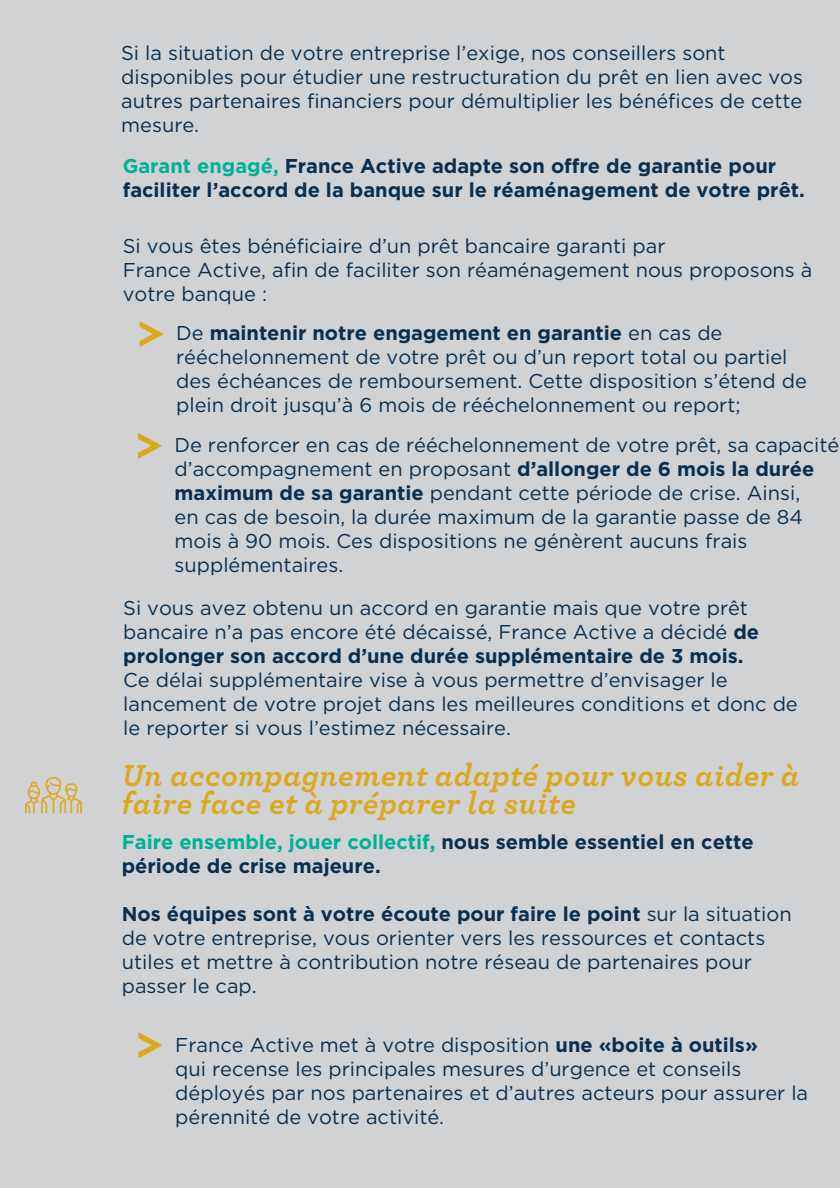
<style>
.page{position:relative;width:840px;height:1188px;background:#d1d2d4}
.page>*{position:absolute;margin:0;border:0;box-sizing:border-box;transform-origin:0 0}
.t1{font:italic 700 32px/28px "Archer Pro";letter-spacing:.015em;color:#dba91e}
.t2{font:20px/24px "Gotham";color:#092f4f}
.t3{font:700 20px/24px "Gotham";color:#092f4f}
.s1{color:#00b195}
.s2{font-weight:700}
</style>
<div class="page">
<svg style="left:140px;top:321px;width:24px;height:26px"></svg>
<svg style="left:138px;top:433px;width:24px;height:26px"></svg>
<svg style="left:138px;top:1032px;width:25px;height:26px"></svg>
<svg style="left:25px;top:777px;width:57px;height:36px"></svg>
<p class="t2" style="left:121px;top:41px;width:683px">Si la situation de votre entreprise l’exige, nos conseillers sont disponibles pour étudier une restructuration du prêt en lien avec vos autres partenaires financiers pour démultiplier les bénéfices de cette mesure.</p>
<p class="t3" style="left:123px;top:154px;width:684px"><span class="s1">Garant engagé,</span> France Active adapte son offre de garantie pour faciliter l’accord de la banque sur le réaménagement de votre prêt.</p>
<p class="t2" style="left:123px;top:233px;width:691px">Si vous êtes bénéficiaire d’un prêt bancaire garanti par<br>France Active, afin de faciliter son réaménagement nous proposons à votre banque :</p>
<p class="t2" style="left:176px;top:321px;width:632px">De <span class="s2">maintenir notre engagement en garantie</span> en cas de rééchelonnement de votre prêt ou d’un report total ou partiel des échéances de remboursement. Cette disposition s’étend de plein droit jusqu’à 6 mois de rééchelonnement ou report;</p>
<p class="t2" style="left:175px;top:433px;width:666px">De renforcer en cas de rééchelonnement de votre prêt, sa capacité d’accompagnement en proposant <span class="s2">d’allonger de 6 mois la durée maximum de sa garantie</span> pendant cette période de crise. Ainsi,<br>en cas de besoin, la durée maximum de la garantie passe de 84 mois à 90 mois. Ces dispositions ne génèrent aucuns frais supplémentaires.</p>
<p class="t2" style="left:123px;top:595px;width:638px">Si vous avez obtenu un accord en garantie mais que votre prêt bancaire n’a pas encore été décaissé, France Active a décidé <span class="s2">de prolonger son accord d’une durée supplémentaire de 3 mois.</span></p>
<p class="t2" style="left:123px;top:667px;width:676px">Ce délai supplémentaire vise à vous permettre d’envisager le lancement de votre projet dans les meilleures conditions et donc de le reporter si vous l’estimez nécessaire.</p>
<h1 class="t1" style="left:122px;top:759px;width:679px">Un accompagnement adapté pour vous aider à faire face et à préparer la suite</h1>
<p class="t3" style="left:122px;top:829px;width:634px"><span class="s1">Faire ensemble, jouer collectif,</span> nous semble essentiel en cette période de crise majeure.</p>
<p class="t2" style="left:122px;top:901px;width:671px"><span class="s2">Nos équipes sont à votre écoute pour faire le point</span> sur la situation de votre entreprise, vous orienter vers les ressources et contacts utiles et mettre à contribution notre réseau de partenaires pour passer le cap.</p>
<p class="t2" style="left:175px;top:1033px;width:634px">France Active met à votre disposition <span class="s2">une «boite à outils»<br></span>qui recense les principales mesures d’urgence et conseils déployés par nos partenaires et d’autres acteurs pour assurer la pérennité de votre activité.</p>
</div>
